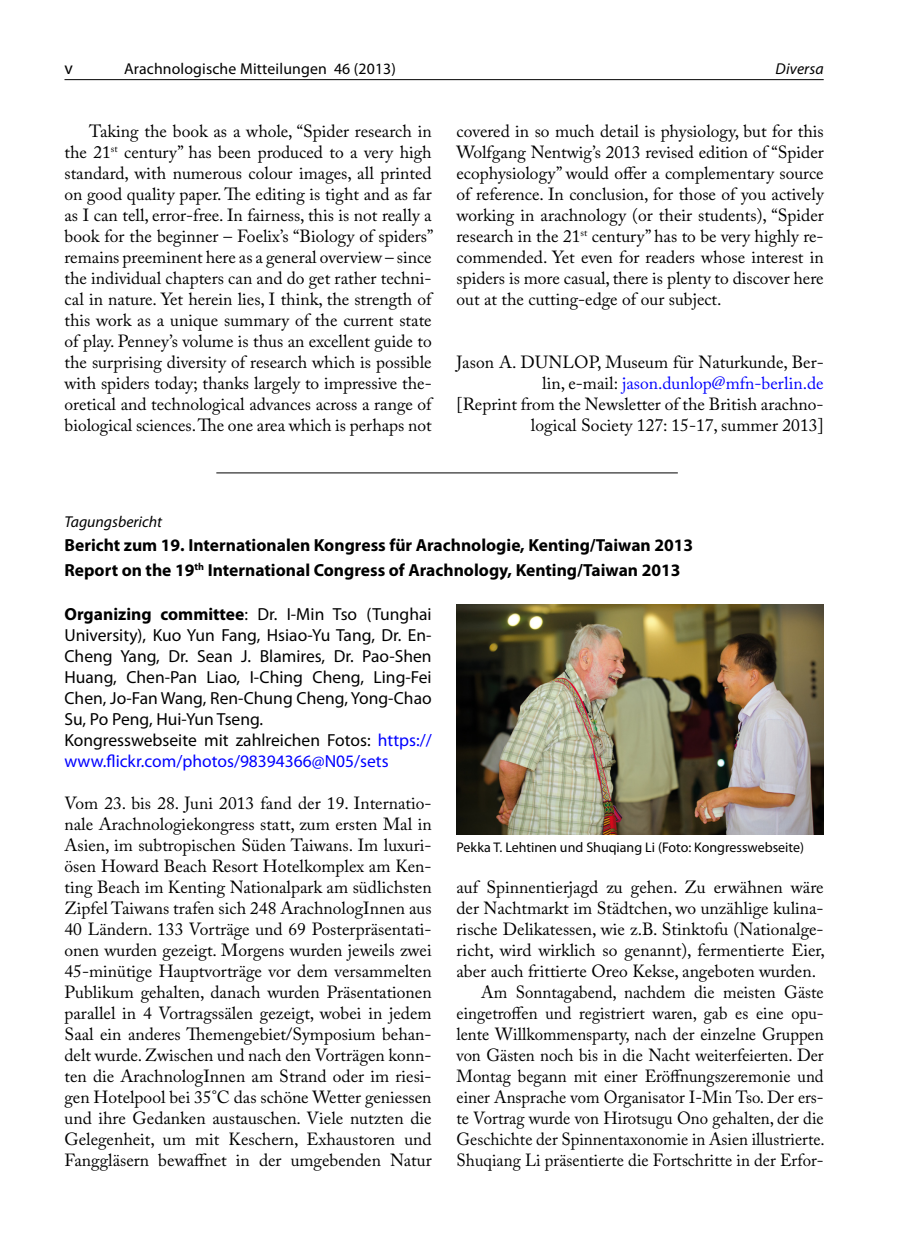
<style>
.page{position:relative;width:918px;height:1241px;background:#fff}
.page>*{position:absolute;margin:0;border:0;box-sizing:border-box;transform-origin:0 0}
.t1{font:17.5px/21px "Adobe Caslon Pro";color:#000;text-align:justify}
.t2{font:17.5px "Adobe Caslon Pro";color:#000;scale:.96 1}
.t3{font:17.5px/21px "Myriad Pro";color:#000}
.t4{font:700 17.5px/24.5px "Myriad Pro";color:#000}
.t5{font:15.75px "Myriad Pro";letter-spacing:.01em;color:#000}
.t6{font:italic 15.75px "Myriad Pro";color:#000}
.t7{font:14px "Myriad Pro";color:#000}
.s1{color:#00f}
.s2{font-weight:700}
</style>
<div class="page">
<hr style="left:64px;top:79px;width:759px;height:1px;background:#000">
<img style="left:456px;top:604px;width:367px;height:230px">
<hr style="left:216px;top:472px;width:462px;height:1px;background:#000">
<p class="t3" style="left:64px;top:58px;width:10px">v</p>
<p class="t5" style="left:124px;top:59px;width:273px">Arachnologische Mitteilungen 46 (2013)</p>
<p class="t6" style="left:775px;top:59px;width:50px">Diversa</p>
<p class="t1" style="left:64px;top:120px;width:370px;text-indent:25px">Taking the book as a whole, “Spider research in the 21<sup>st</sup> century” has been produced to a very high standard, with numerous colour images, all printed on good quality paper. The editing is tight and as far as I can tell, error-free. In fairness, this is not really a book for the beginner – Foelix’s “Biology of spiders” remains preeminent here as a general overview – since the individual chapters can and do get rather techni&shy;cal in nature. Yet herein lies, I think, the strength of this work as a unique summary of the current state of play. Penney’s volume is thus an excellent guide to the surprising diversity of research which is possible with spiders today; thanks largely to impressive the&shy;oretical and technological advances across a range of biological sciences. The one area which is perhaps not</p>
<p class="t1" style="left:456px;top:120px;width:369px">covered in so much detail is physiology, but for this Wolfgang Nentwig’s 2013 revised edition of “Spider ecophysiology” would offer a complementary source of reference. In conclusion, for those of you actively working in arachnology (or their students), “Spider research in the 21<sup>st</sup> century” has to be very highly re&shy;commended. Yet even for readers whose interest in spiders is more casual, there is plenty to discover here out at the cutting-edge of our subject.</p>
<p class="t1" style="left:456px;top:351px;width:93px">Jason A. Dunlop</p>
<p class="t1" style="left:456px;top:351px;width:369px;text-align:right">, Museum für Naturkunde, Ber-<br>lin, e-mail: <span class="s1">jason.dunlop@mfn-berlin.de<br></span>[Reprint from the Newsletter of the British arachno&shy;logical Society 127: 15-17, summer 2013]</p>
<p class="t6" style="left:64px;top:511px;width:99px">Tagungsbericht</p>
<p class="t4" style="left:64px;top:532px;width:630px">Bericht zum 19. Internationalen Kongress für Arachnologie, Kenting/Taiwan 2013<br>Report on the 19<sup>th</sup> International Congress of Arachnology, Kenting/Taiwan 2013</p>
<p class="t3" style="left:64px;top:603px;width:369px"><span class="s2">Organizing committee</span>: Dr. I-Min Tso (Tunghai University), Kuo Yun Fang, Hsiao-Yu Tang, Dr. En-Cheng Yang, Dr. Sean J. Blamires, Dr. Pao-Shen Huang, Chen-Pan Liao, I-Ching Cheng, Ling-Fei Chen, Jo-Fan Wang, Ren-Chung Cheng, Yong-Chao Su, Po Peng, Hui-Yun Tseng.<br>Kongresswebseite mit zahlreichen Fotos: <span class="s1">https:// www.flickr.com/photos/98394366@N05/sets</span></p>
<p class="t1" style="left:64px;top:792px;width:369px">Vom 23. bis 28. Juni 2013 fand der 19. Internatio&shy;nale Arachnologiekongress statt, zum ersten Mal in Asien, im subtropischen Süden Taiwans. Im luxuri&shy;ösen Howard Beach Resort Hotelkomplex am Ken&shy;ting Beach im Kenting Nationalpark am südlichsten Zipfel Taiwans trafen sich 248 ArachnologInnen aus 40 Ländern. 133 Vorträge und 69 Posterpräsentati&shy;onen wurden gezeigt. Morgens wurden jeweils zwei 45-minütige Hauptvorträge vor dem versammelten Publikum gehalten, danach wurden Präsentationen parallel in 4 Vortragssälen gezeigt, wobei in jedem Saal ein anderes Themengebiet/Symposium behan&shy;delt wurde. Zwischen und nach den Vorträgen konn&shy;ten die ArachnologInnen am Strand oder im riesi&shy;gen Hotelpool bei 35°C das schöne Wetter geniessen und ihre Gedanken austauschen. Viele nutzten die Gelegenheit, um mit Keschern, Exhaustoren und Fanggläsern bewaffnet in der umgebenden Natur</p>
<p class="t7" style="left:456px;top:838px;width:349px">Pekka T. Lehtinen und Shuqiang Li (Foto: Kongresswebseite)</p>
<p class="t1" style="left:456px;top:876px;width:369px">auf Spinnentierjagd zu gehen. Zu erwähnen wäre</p>
<p class="t1" style="left:456px;top:897px;width:369px">der Nachtmarkt im Städtchen, wo unzählige kulina-</p>
<p class="t1" style="left:456px;top:918px;width:369px">rische Delikatessen, wie z.B. Stinktofu (Nationalge-</p>
<p class="t1" style="left:456px;top:939px;width:370px">richt, wird wirklich so genannt), fermentierte Eier,</p>
<p class="t1" style="left:456px;top:960px;width:361px">aber auch frittierte Oreo Kekse, angeboten wurden.</p>
<p class="t2" style="left:481px;top:981px;width:358px">Am Sonntagabend, nachdem die meisten Gäste</p>
<p class="t2" style="left:456px;top:1002px;width:384px">eingetroffen und registriert waren, gab es eine opu-</p>
<p class="t2" style="left:456px;top:1023px;width:384px">lente Willkommensparty, nach der einzelne Gruppen</p>
<p class="t2" style="left:456px;top:1044px;width:384px">von Gästen noch bis in die Nacht weiterfeierten. Der</p>
<p class="t2" style="left:456px;top:1065px;width:384px">Montag begann mit einer Eröffnungszeremonie und</p>
<p class="t2" style="left:456px;top:1086px;width:384px">einer Ansprache vom Organisator I-Min Tso. Der ers-</p>
<p class="t2" style="left:456px;top:1107px;width:384px">te Vortrag wurde von Hirotsugu Ono gehalten, der die</p>
<p class="t2" style="left:456px;top:1128px;width:385px">Geschichte der Spinnentaxonomie in Asien illustrierte.</p>
<p class="t2" style="left:456px;top:1149px;width:384px">Shuqiang Li präsentierte die Fortschritte in der Erfor-</p>
</div>
